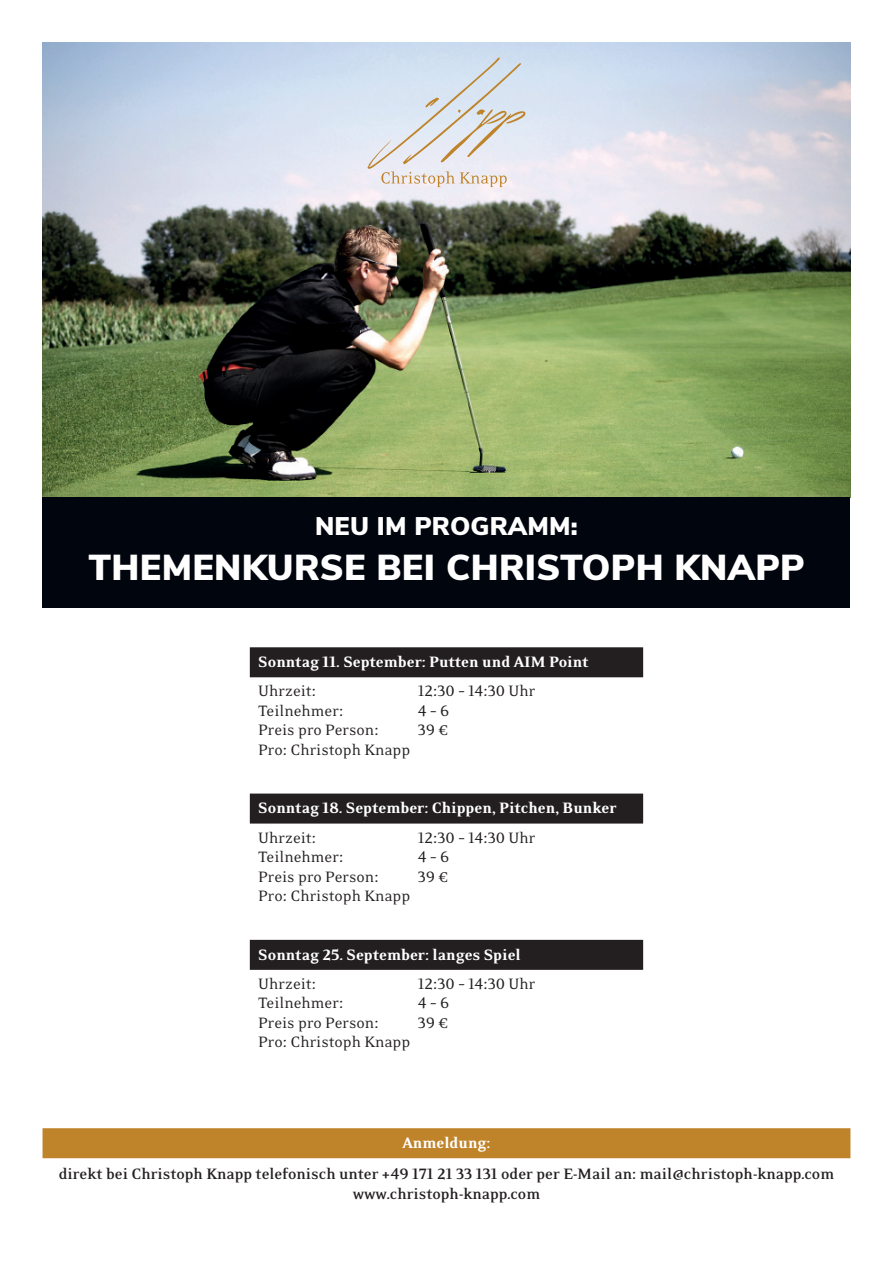
<style>
.page{position:relative;width:893px;height:1263px;background:#fff}
.page>*{position:absolute;margin:0;border:0;box-sizing:border-box;transform-origin:0 0}
.t1{font:900 36px "Nunito Sans";letter-spacing:.01em;color:#fff}
.t2{font:900 25.5px "Nunito Sans";letter-spacing:.01em;color:#fff}
.t3{font:17.25px "Eidetic Neo OT";color:#231f20}
.t4{font:900 17.25px "Eidetic Neo OT";color:#fff}
.t5{font:700 17.25px/19.5px "Eidetic Neo OT";color:#231f20;text-align:center}
</style>
<div class="page">
<img style="left:43px;top:43px;width:807px;height:454px">
<svg style="left:368px;top:57px;width:157px;height:130px;background:#dcdfe4"></svg>
<div style="left:43px;top:497px;width:807px;height:111px;background:#01060e"></div>
<div style="left:250px;top:647px;width:393px;height:30px;background:#231f20"></div>
<div style="left:250px;top:793px;width:393px;height:30px;background:#231f20"></div>
<div style="left:250px;top:940px;width:393px;height:30px;background:#231f20"></div>
<div style="left:43px;top:1128px;width:807px;height:30px;background:#bf8329"></div>
<h2 class="t2" style="left:315px;top:507px;width:264px">NEU IM PROGRAMM:</h2>
<h1 class="t1" style="left:88px;top:541px;width:718px">THEMENKURSE BEI CHRISTOPH KNAPP</h1>
<p class="t4" style="left:258px;top:653px;width:332px">Sonntag 11. September: Putten und AIM Point</p>
<p class="t3" style="left:258px;top:682px;width:59px">Uhrzeit:</p>
<p class="t3" style="left:418px;top:682px;width:119px">12:30 – 14:30 Uhr</p>
<p class="t3" style="left:258px;top:702px;width:86px">Teilnehmer:</p>
<p class="t3" style="left:418px;top:702px;width:33px">4 – 6</p>
<p class="t3" style="left:258px;top:721px;width:122px">Preis pro Person:</p>
<p class="t3" style="left:418px;top:721px;width:32px">39 €</p>
<p class="t3" style="left:258px;top:741px;width:153px">Pro: Christoph Knapp</p>
<p class="t4" style="left:258px;top:799px;width:360px">Sonntag 18. September: Chippen, Pitchen, Bunker</p>
<p class="t3" style="left:258px;top:829px;width:59px">Uhrzeit:</p>
<p class="t3" style="left:418px;top:829px;width:119px">12:30 – 14:30 Uhr</p>
<p class="t3" style="left:258px;top:848px;width:86px">Teilnehmer:</p>
<p class="t3" style="left:418px;top:848px;width:33px">4 – 6</p>
<p class="t3" style="left:258px;top:868px;width:122px">Preis pro Person:</p>
<p class="t3" style="left:418px;top:868px;width:32px">39 €</p>
<p class="t3" style="left:258px;top:887px;width:153px">Pro: Christoph Knapp</p>
<p class="t4" style="left:258px;top:945px;width:264px">Sonntag 25. September: langes Spiel</p>
<p class="t3" style="left:258px;top:975px;width:59px">Uhrzeit:</p>
<p class="t3" style="left:418px;top:975px;width:119px">12:30 – 14:30 Uhr</p>
<p class="t3" style="left:258px;top:994px;width:86px">Teilnehmer:</p>
<p class="t3" style="left:418px;top:994px;width:33px">4 – 6</p>
<p class="t3" style="left:258px;top:1014px;width:122px">Preis pro Person:</p>
<p class="t3" style="left:418px;top:1014px;width:32px">39 €</p>
<p class="t3" style="left:258px;top:1033px;width:153px">Pro: Christoph Knapp</p>
<p class="t4" style="left:402px;top:1134px;width:90px">Anmeldung:</p>
<p class="t5" style="left:59px;top:1165px;width:777px">direkt bei Christoph Knapp telefonisch unter +49 171 21 33 131 oder per E-Mail an: mail@christoph-knapp.com www.christoph-knapp.com</p>
</div>
